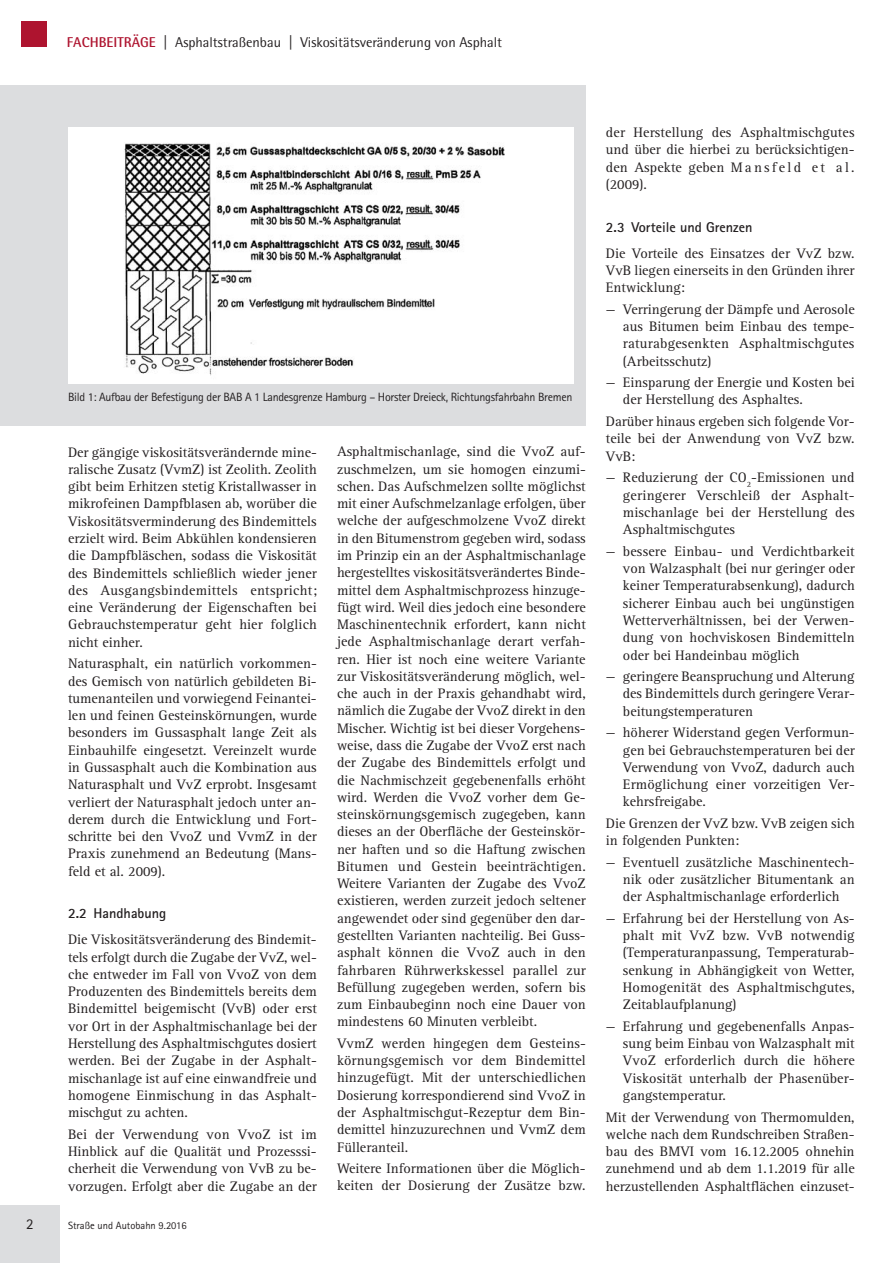
<style>
.page{position:relative;width:893px;height:1263px;background:#fff}
.page>*{position:absolute;margin:0;border:0;box-sizing:border-box;transform-origin:0 0}
.t1{font:15px "Rotis Sans Serif W1 G";color:#231f20}
.t2{font:14.25px/17.2px "Rotis Serif W1 G";color:#231f20;text-align:justify}
.t3{font:14.25px "Rotis Semi Sans W1 G";color:#231f20}
.t4{font:700 14.25px "Rotis Sans Serif W1 G";color:#231f20}
.t5{font:12px "Rotis Sans Serif W1 G";letter-spacing:-.025em;color:#231f20}
.t6{font:10.5px "Rotis Sans Serif W1 G";color:#231f20}
.s1{font-weight:700;color:#ae142f}
</style>
<div class="page">
<div style="left:0;top:1205px;width:60px;height:58px;background:#dcdddf"></div>
<div style="left:21px;top:21px;width:26px;height:26px;background:#ae142f"></div>
<div style="left:0;top:85px;width:586px;height:340px;background:#dcdddf"></div>
<img style="left:68px;top:128px;width:506px;height:256px">
<p class="t1" style="left:26px;top:1215px;width:9px">2</p>
<p class="t3" style="left:67px;top:34px;width:437px"><span class="s1">FACHBEITRÄGE</span> | Asphaltstraßenbau | Viskositätsveränderung von Asphalt</p>
<p class="t5" style="left:68px;top:389px;width:506px">Bild 1: Aufbau der Befestigung der BAB A 1 Landesgrenze Hamburg – Horster Dreieck, Richtungsfahrbahn Bremen</p>
<p class="t2" style="left:68px;top:443px;width:250px">Der gängige viskositätsverändernde mine&shy;ralische Zusatz (VvmZ) ist Zeolith. Zeolith gibt beim Erhitzen stetig Kristallwasser in mikrofeinen Dampfblasen ab, worüber die Viskositätsverminderung des Bindemittels erzielt wird. Beim Abkühlen kondensieren die Dampfbläschen, sodass die Viskosität des Bindemittels schließlich wieder jener des Ausgangsbindemittels entspricht; eine Veränderung der Eigenschaften bei Gebrauchstemperatur geht hier folglich nicht einher.</p>
<p class="t2" style="left:68px;top:655px;width:250px">Naturasphalt, ein natürlich vorkommen&shy;des Gemisch von natürlich gebildeten Bi&shy;tumenanteilen und vorwiegend Feinantei&shy;len und feinen Gesteinskörnungen, wurde besonders im Gussasphalt lange Zeit als Einbauhilfe eingesetzt. Vereinzelt wurde in Gussasphalt auch die Kombination aus Naturasphalt und VvZ erprobt. Insgesamt verliert der Naturasphalt jedoch unter an&shy;derem durch die Entwicklung und Fort&shy;schritte bei den VvoZ und VvmZ in der Praxis zunehmend an Bedeutung (Mans&shy;feld et al. 2009).</p>
<p class="t4" style="left:68px;top:905px;width:100px">2.2 Handhabung</p>
<p class="t2" style="left:68px;top:931px;width:250px">Die Viskositätsveränderung des Bindemit&shy;tels erfolgt durch die Zugabe der VvZ, wel&shy;che entweder im Fall von VvoZ von dem Produzenten des Bindemittels bereits dem Bindemittel beigemischt (VvB) oder erst vor Ort in der Asphaltmischanlage bei der Herstellung des Asphaltmischgutes dosiert werden. Bei der Zugabe in der Asphalt&shy;mischanlage ist auf eine einwandfreie und homogene Einmischung in das Asphalt&shy;mischgut zu achten.</p>
<p class="t2" style="left:68px;top:1125px;width:250px">Bei der Verwendung von VvoZ ist im Hinblick auf die Qualität und Prozesssi&shy;cherheit die Verwendung von VvB zu be&shy;vorzugen. Erfolgt aber die Zugabe an der</p>
<p class="t6" style="left:68px;top:1219px;width:120px">Straße und Autobahn 9.2016</p>
<p class="t2" style="left:337px;top:443px;width:250px">Asphaltmischanlage, sind die VvoZ auf&shy;zuschmelzen, um sie homogen einzumi&shy;schen. Das Aufschmelzen sollte möglichst mit einer Aufschmelzanlage erfolgen, über welche der aufgeschmolzene VvoZ direkt in den Bitumenstrom gegeben wird, sodass im Prinzip ein an der Asphaltmischanlage hergestelltes viskositätsverändertes Binde&shy;mittel dem Asphaltmischprozess hinzuge&shy;fügt wird. Weil dies jedoch eine besondere Maschinentechnik erfordert, kann nicht jede Asphaltmischanlage derart verfah&shy;ren. Hier ist noch eine weitere Variante zur Viskositätsveränderung möglich, wel&shy;che auch in der Praxis gehandhabt wird, nämlich die Zugabe der VvoZ direkt in den Mischer. Wichtig ist bei dieser Vorgehens&shy;weise, dass die Zugabe der VvoZ erst nach der Zugabe des Bindemittels erfolgt und die Nachmischzeit gegebenenfalls erhöht wird. Werden die VvoZ vorher dem Ge&shy;steinskörnungsgemisch zugegeben, kann dieses an der Oberfläche der Gesteinskör&shy;ner haften und so die Haftung zwischen Bitumen und Gestein beeinträchtigen.<br>Weitere Varianten der Zugabe des VvoZ existieren, werden zurzeit jedoch seltener angewendet oder sind gegenüber den dar&shy;gestellten Varianten nachteilig. Bei Guss&shy;asphalt können die VvoZ auch in den fahrbaren Rührwerkskessel parallel zur Befüllung zugegeben werden, sofern bis zum Einbaubeginn noch eine Dauer von mindestens 60 Minuten verbleibt.</p>
<p class="t2" style="left:337px;top:1034px;width:250px">VvmZ werden hingegen dem Gesteins&shy;körnungsgemisch vor dem Bindemittel hinzugefügt. Mit der unterschiedlichen Dosierung korrespondierend sind VvoZ in der Asphaltmischgut-Rezeptur dem Bin&shy;demittel hinzuzurechnen und VvmZ dem Fülleranteil.</p>
<p class="t2" style="left:337px;top:1160px;width:250px">Weitere Informationen über die Möglich&shy;keiten der Dosierung der Zusätze bzw.</p>
<p class="t2" style="left:606px;top:124px;width:250px">der Herstellung des Asphaltmischgutes und über die hierbei zu berücksichtigen&shy;den Aspekte geben Mansfeld et al. (2009).</p>
<p class="t4" style="left:606px;top:218px;width:148px">2.3 Vorteile und Grenzen</p>
<p class="t2" style="left:606px;top:244px;width:250px">Die Vorteile des Einsatzes der VvZ bzw.<br>VvB liegen einerseits in den Gründen ihrer Entwicklung:</p>
<p class="t2" style="left:623px;top:300px;width:233px;text-indent:-17px">— Verringerung der Dämpfe und Aerosole aus Bitumen beim Einbau des tempe&shy;raturabgesenkten Asphaltmischgutes (Arbeitsschutz)</p>
<p class="t2" style="left:623px;top:374px;width:233px;text-indent:-17px">— Einsparung der Energie und Kosten bei der Herstellung des Asphaltes.</p>
<p class="t2" style="left:606px;top:413px;width:250px">Darüber hinaus ergeben sich folgende Vor&shy;teile bei der Anwendung von VvZ bzw.<br>VvB:</p>
<p class="t2" style="left:623px;top:469px;width:233px;text-indent:-17px">— Reduzierung der CO<sub>2</sub>-Emissionen und geringerer Verschleiß der Asphalt&shy;mischanlage bei der Herstellung des Asphaltmischgutes</p>
<p class="t2" style="left:623px;top:542px;width:233px;text-indent:-17px">— bessere Einbau- und Verdichtbarkeit von Walzasphalt (bei nur geringer oder keiner Temperaturabsenkung), dadurch sicherer Einbau auch bei ungünstigen Wetterverhältnissen, bei der Verwen&shy;dung von hochviskosen Bindemitteln oder bei Handeinbau möglich</p>
<p class="t2" style="left:623px;top:668px;width:233px;text-indent:-17px">— geringere Beanspruchung und Alterung des Bindemittels durch geringere Verar&shy;beitungstemperaturen</p>
<p class="t2" style="left:623px;top:724px;width:233px;text-indent:-17px">— höherer Widerstand gegen Verformun&shy;gen bei Gebrauchstemperaturen bei der Verwendung von VvoZ, dadurch auch Ermöglichung einer vorzeitigen Ver&shy;kehrsfreigabe.</p>
<p class="t2" style="left:606px;top:814px;width:250px">Die Grenzen der VvZ bzw. VvB zeigen sich in folgenden Punkten:</p>
<p class="t2" style="left:623px;top:853px;width:233px;text-indent:-17px">— Eventuell zusätzliche Maschinentech&shy;nik oder zusätzlicher Bitumentank an der Asphaltmischanlage erforderlich</p>
<p class="t2" style="left:623px;top:909px;width:233px;text-indent:-17px">— Erfahrung bei der Herstellung von As&shy;phalt mit VvZ bzw. VvB notwendig (Temperaturanpassung, Temperaturab&shy;senkung in Abhängigkeit von Wetter, Homogenität des Asphaltmischgutes, Zeitablaufplanung)</p>
<p class="t2" style="left:623px;top:1017px;width:233px;text-indent:-17px">— Erfahrung und gegebenenfalls Anpas&shy;sung beim Einbau von Walzasphalt mit VvoZ erforderlich durch die höhere Viskosität unterhalb der Phasenüber&shy;gangstemperatur.</p>
<p class="t2" style="left:606px;top:1108px;width:250px">Mit der Verwendung von Thermomulden, welche nach dem Rundschreiben Straßen&shy;bau des BMVI vom 16.12.2005 ohnehin zunehmend und ab dem 1.1.2019 für alle herzustellenden Asphaltflächen einzuset-</p>
</div>
